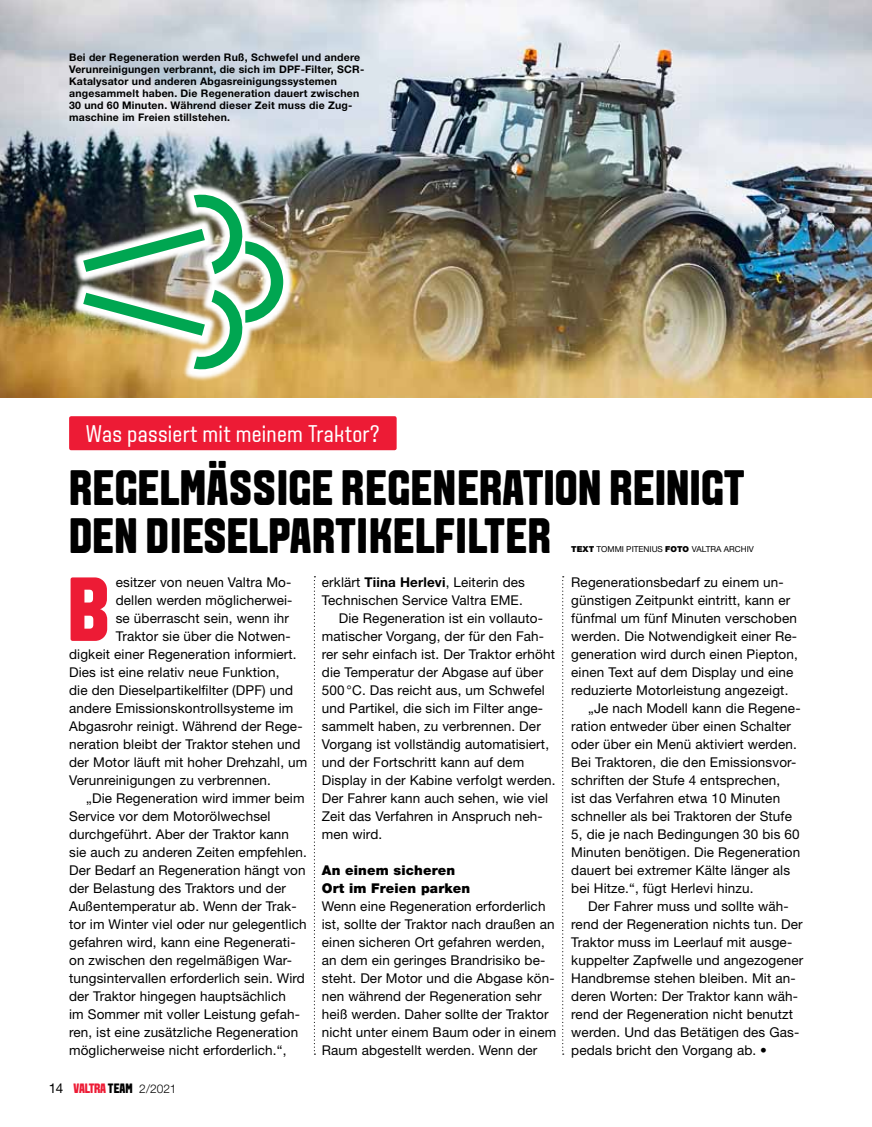
<style>
.page{position:relative;width:872px;height:1127px;background:#fff}
.page>*{position:absolute;margin:0;border:0;box-sizing:border-box;transform-origin:0 0}
.t1{font:800 90.6px "VALTRA Aveny T";color:#ed1b35}
.t2{font:800 49.5px/48px "VALTRA Aveny T";letter-spacing:.01em;color:#000}
.t3{font:24px "VALTRA Aveny T";letter-spacing:.01em;color:#fff}
.t4{font:13.5px/18px "Helvetica Neue LT Std";letter-spacing:.01em;color:#000}
.t5{font:900 13.5px/18px "Helvetica Neue LT Std";letter-spacing:.01em;color:#000}
.t6{font:800 13.5px "VALTRA Aveny T";letter-spacing:-.01em;color:#ed1b35}
.t7{font:700 10.5px/12px "Helvetica Neue LT Std";letter-spacing:.02em;color:#000}
.t8{font:8.25px "Helvetica Neue LT Std";color:#000}
.s1{font-weight:900}
.s2{font-family:"Helvetica Neue LT Std";font-weight:400;color:#000}
.s3{color:#000}
.s4{font-family:"Helvetica Neue LT Std";font-weight:300;font-size:12px;color:#000}
.s5{font-weight:700}
</style>
<div class="page">
<img style="left:0;top:0;width:872px;height:398px">
<img style="left:71px;top:183px;width:224px;height:198px">
<img style="left:76px;top:191px;width:213px;height:182px">
<div style="left:69px;top:416px;width:327px;height:34px;background:#ed1b35;border-radius:2px"></div>
<svg style="left:314px;top:576px;width:1px;height:478px"></svg>
<svg style="left:562px;top:576px;width:2px;height:478px"></svg>
<p class="t7" style="left:69px;top:51px;width:297px">Bei der Regeneration werden Ruß, Schwefel und andere Verunreinigungen verbrannt, die sich im DPF-Filter, SCR-Katalysator und anderen Abgasreinigungssystemen angesammelt haben. Die Regeneration dauert zwischen 30 und 60 Minuten. Während dieser Zeit muss die Zug&shy;maschine im Freien stillstehen.</p>
<h3 class="t3" style="left:86px;top:418px;width:295px">Was passiert mit meinem Traktor?</h3>
<h2 class="t2" style="left:69px;top:463px;width:677px">REGELMÄSSIGE REGENERATION REINIGT<br>DEN DIESELPARTIKELFILTER</h2>
<p class="t8" style="left:571px;top:544px;width:183px"><span class="s1">text</span> TOMMI PIten ius <span class="s1">foto</span> valtra arch iv</p>
<h1 class="t1" style="left:68px;top:550px;width:43px">B</h1>
<p class="t4" style="left:116px;top:573px;width:177px">esitzer von neuen Valtra Mo-</p>
<p class="t4" style="left:116px;top:591px;width:178px">dellen werden möglicherwei-</p>
<p class="t4" style="left:116px;top:609px;width:175px">se überrascht sein, wenn ihr</p>
<p class="t4" style="left:116px;top:627px;width:176px">Traktor sie über die Notwen-</p>
<p class="t4" style="left:69px;top:645px;width:229px">digkeit einer Regeneration informiert.</p>
<p class="t4" style="left:69px;top:663px;width:212px">Dies ist eine relativ neue Funktion,</p>
<p class="t4" style="left:69px;top:681px;width:225px">die den Dieselpartikelfilter (DPF) und</p>
<p class="t4" style="left:69px;top:699px;width:226px">andere Emissionskontrollsysteme im</p>
<p class="t4" style="left:69px;top:717px;width:235px">Abgasrohr reinigt. Während der Rege-</p>
<p class="t4" style="left:69px;top:735px;width:233px">neration bleibt der Traktor stehen und</p>
<p class="t4" style="left:69px;top:753px;width:240px">der Motor läuft mit hoher Drehzahl, um</p>
<p class="t4" style="left:69px;top:771px;width:203px">Verunreinigungen zu verbrennen.</p>
<p class="t4" style="left:86px;top:789px;width:220px">„Die Regeneration wird immer beim</p>
<p class="t4" style="left:69px;top:807px;width:203px">Service vor dem Motorölwechsel</p>
<p class="t4" style="left:69px;top:825px;width:221px">durchgeführt. Aber der Traktor kann</p>
<p class="t4" style="left:69px;top:843px;width:239px">sie auch zu anderen Zeiten empfehlen.</p>
<p class="t4" style="left:69px;top:861px;width:238px">Der Bedarf an Regeneration hängt von</p>
<p class="t4" style="left:69px;top:879px;width:218px">der Belastung des Traktors und der</p>
<p class="t4" style="left:69px;top:897px;width:229px">Außentemperatur ab. Wenn der Trak-</p>
<p class="t4" style="left:69px;top:915px;width:239px">tor im Winter viel oder nur gelegentlich</p>
<p class="t4" style="left:69px;top:933px;width:228px">gefahren wird, kann eine Regenerati-</p>
<p class="t4" style="left:69px;top:951px;width:224px">on zwischen den regelmäßigen War-</p>
<p class="t4" style="left:69px;top:969px;width:237px">tungsintervallen erforderlich sein. Wird</p>
<p class="t4" style="left:69px;top:987px;width:218px">der Traktor hingegen hauptsächlich</p>
<p class="t4" style="left:69px;top:1005px;width:232px">im Sommer mit voller Leistung gefah-</p>
<p class="t4" style="left:69px;top:1023px;width:230px">ren, ist eine zusätzliche Regeneration</p>
<p class="t4" style="left:69px;top:1041px;width:219px">möglicherweise nicht erforderlich.“,</p>
<p class="t6" style="left:49px;top:1079px;width:129px"><span class="s2">14</span> VALTRA <span class="s3">TEAM</span> <span class="s4">2/2021</span></p>
<p class="t4" style="left:322px;top:573px;width:205px">erklärt <span class="s5">Tiina Herlevi</span>, Leiterin des</p>
<p class="t4" style="left:322px;top:591px;width:202px">Technischen Service Valtra EME.</p>
<p class="t4" style="left:339px;top:609px;width:205px">Die Regeneration ist ein vollauto-</p>
<p class="t4" style="left:322px;top:627px;width:224px">matischer Vorgang, der für den Fah-</p>
<p class="t4" style="left:322px;top:645px;width:235px">rer sehr einfach ist. Der Traktor erhöht</p>
<p class="t4" style="left:322px;top:663px;width:223px">die Temperatur der Abgase auf über</p>
<p class="t4" style="left:322px;top:681px;width:224px">500 °C. Das reicht aus, um Schwefel</p>
<p class="t4" style="left:322px;top:699px;width:223px">und Partikel, die sich im Filter ange-</p>
<p class="t4" style="left:322px;top:717px;width:220px">sammelt haben, zu verbrennen. Der</p>
<p class="t4" style="left:322px;top:735px;width:229px">Vorgang ist vollständig automatisiert,</p>
<p class="t4" style="left:322px;top:753px;width:204px">und der Fortschritt kann auf dem</p>
<p class="t4" style="left:322px;top:771px;width:235px">Display in der Kabine verfolgt werden.</p>
<p class="t4" style="left:322px;top:789px;width:228px">Der Fahrer kann auch sehen, wie viel</p>
<p class="t4" style="left:322px;top:807px;width:222px">Zeit das Verfahren in Anspruch neh-</p>
<p class="t4" style="left:322px;top:825px;width:62px">men wird.</p>
<p class="t5" style="left:322px;top:861px;width:150px">An einem sicheren<br>Ort im Freien parken</p>
<p class="t4" style="left:322px;top:897px;width:236px">Wenn eine Regeneration erforderlich ist, sollte der Traktor nach draußen an einen sicheren Ort gefahren werden, an dem ein geringes Brandrisiko be&shy;steht. Der Motor und die Abgase kön&shy;nen während der Regeneration sehr heiß werden. Daher sollte der Traktor nicht unter einem Baum oder in einem Raum abgestellt werden. Wenn der</p>
<p class="t4" style="left:571px;top:573px;width:214px">Regenerationsbedarf zu einem un-</p>
<p class="t4" style="left:571px;top:591px;width:220px">günstigen Zeitpunkt eintritt, kann er</p>
<p class="t4" style="left:571px;top:609px;width:227px">fünfmal um fünf Minuten verschoben</p>
<p class="t4" style="left:571px;top:627px;width:227px">werden. Die Notwendigkeit einer Re-</p>
<p class="t4" style="left:571px;top:645px;width:228px">generation wird durch einen Piepton,</p>
<p class="t4" style="left:571px;top:663px;width:224px">einen Text auf dem Display und eine</p>
<p class="t4" style="left:571px;top:681px;width:219px">reduzierte Motorleistung angezeigt.</p>
<p class="t4" style="left:588px;top:699px;width:214px">„Je nach Modell kann die Regene-</p>
<p class="t4" style="left:571px;top:717px;width:221px">ration entweder über einen Schalter</p>
<p class="t4" style="left:571px;top:735px;width:227px">oder über ein Menü aktiviert werden.</p>
<p class="t4" style="left:571px;top:753px;width:227px">Bei Traktoren, die den Emissionsvor-</p>
<p class="t4" style="left:571px;top:771px;width:211px">schriften der Stufe 4 entsprechen,</p>
<p class="t4" style="left:571px;top:789px;width:210px">ist das Verfahren etwa 10 Minuten</p>
<p class="t4" style="left:571px;top:807px;width:222px">schneller als bei Traktoren der Stufe</p>
<p class="t4" style="left:571px;top:824px;width:230px">5, die je nach Bedingungen 30 bis 60</p>
<p class="t4" style="left:571px;top:842px;width:230px">Minuten benötigen. Die Regeneration</p>
<p class="t4" style="left:571px;top:860px;width:220px">dauert bei extremer Kälte länger als</p>
<p class="t4" style="left:571px;top:878px;width:184px">bei Hitze.“, fügt Herlevi hinzu.</p>
<p class="t4" style="left:588px;top:896px;width:202px">Der Fahrer muss und sollte wäh-</p>
<p class="t4" style="left:571px;top:914px;width:233px">rend der Regeneration nichts tun. Der</p>
<p class="t4" style="left:571px;top:932px;width:222px">Traktor muss im Leerlauf mit ausge-</p>
<p class="t4" style="left:571px;top:950px;width:234px">kuppelter Zapfwelle und angezogener</p>
<p class="t4" style="left:571px;top:968px;width:226px">Handbremse stehen bleiben. Mit an-</p>
<p class="t4" style="left:571px;top:986px;width:228px">deren Worten: Der Traktor kann wäh-</p>
<p class="t4" style="left:571px;top:1004px;width:223px">rend der Regeneration nicht benutzt</p>
<p class="t4" style="left:571px;top:1022px;width:229px">werden. Und das Betätigen des Gas-</p>
<p class="t4" style="left:571px;top:1040px;width:197px">pedals bricht den Vorgang ab. •</p>
</div>
